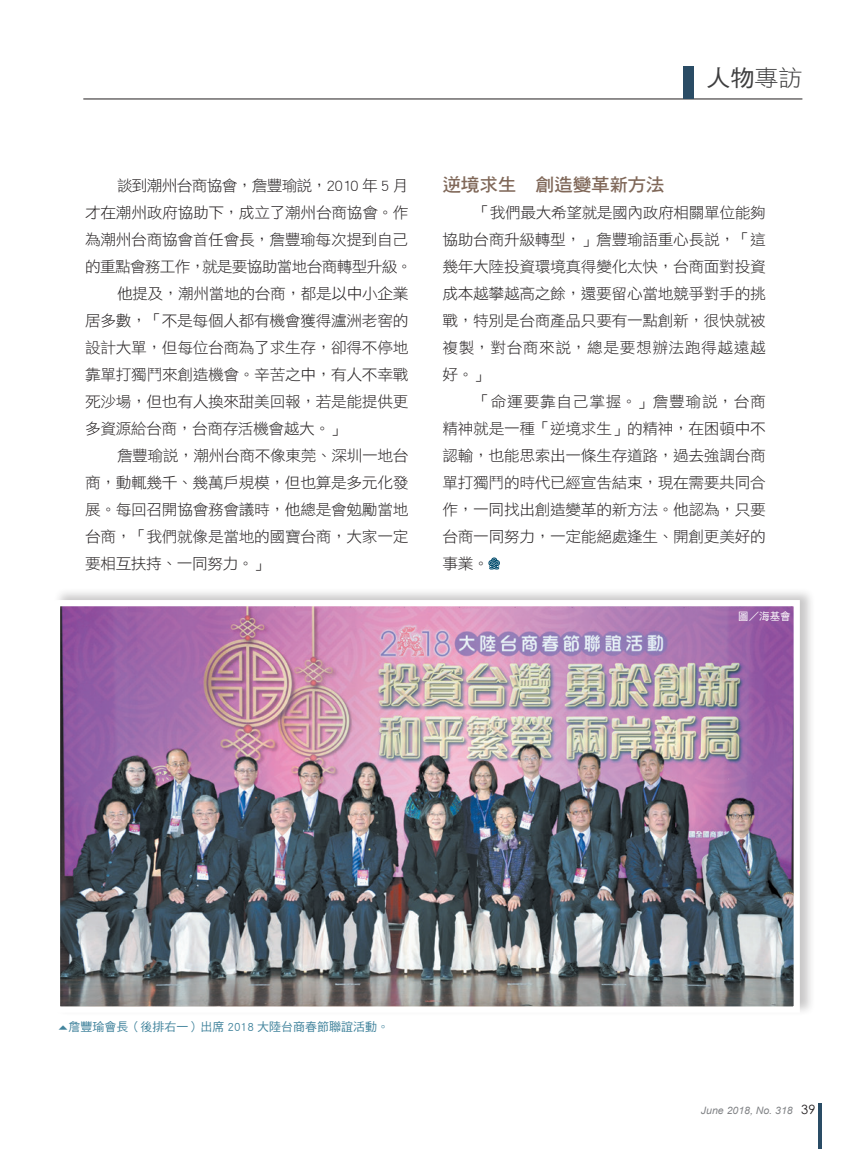
<style>
.page{position:relative;width:851px;height:1149px;background:#fff}
.page>*{position:absolute;margin:0;border:0;box-sizing:border-box;transform-origin:0 0}
.t1{font:22.8px "DF Hei Std W5";color:#3e3e3f;scale:1.05 1}
.t2{font:18.15px "DF Hei Std W7";letter-spacing:-.015em;color:#7f6758}
.t3{font:15.3px/27px "DF Hei Std W3";letter-spacing:-.025em;color:#231f20;text-align:justify}
.t4{font:15.3px "DF Hei Std W3";letter-spacing:-.05em;color:#231f20}
.t5{font:12px "DF Hei Std W5";color:#41839c}
.t6{font:10.5px "DF Hei Std W5";color:#fff}
.t7{font:italic 10.2px "Arial";color:#808285}
.s1{font-family:"DF Hei Std W3"}
.s2{font-family:"Century Gothic";font-style:normal;font-size:12.75px;color:#231f20}
</style>
<div class="page">
<svg style="left:488px;top:557px;width:12px;height:13px"></svg>
<div style="left:53px;top:586px;width:762px;height:430px;background:#231f20;opacity:.25"></div>
<img style="left:61px;top:607px;width:731px;height:398px">
<div style="left:54px;top:600px;width:745px;height:412px;border:6px solid #fff"></div>
<hr style="left:83px;top:99px;width:719px;height:1px;background:#231f20">
<div style="left:683px;top:66px;width:10px;height:33px;background:#2a4c65"></div>
<svg style="left:818px;top:1103px;width:3px;height:45px"></svg>
<p class="t4" style="left:117px;top:177px;width:293px">談到潮州台商協會，詹豐瑜說，2010 年 5 月</p>
<p class="t3" style="left:85px;top:199px;width:325px">才在潮州政府協助下，成立了潮州台商協會。作</p>
<p class="t3" style="left:85px;top:226px;width:325px">為潮州台商協會首任會長，詹豐瑜每次提到自己</p>
<p class="t4" style="left:85px;top:258px;width:329px">的重點會務工作，就是要協助當地台商轉型升級。</p>
<p class="t3" style="left:117px;top:280px;width:293px">他提及，潮州當地的台商，都是以中小企業</p>
<p class="t3" style="left:85px;top:307px;width:325px">居多數，「不是每個人都有機會獲得瀘洲老窖的</p>
<p class="t3" style="left:85px;top:334px;width:325px">設計大單，但每位台商為了求生存，卻得不停地</p>
<p class="t3" style="left:85px;top:361px;width:325px">靠單打獨鬥來創造機會。辛苦之中，有人不幸戰</p>
<p class="t3" style="left:85px;top:388px;width:325px">死沙場，但也有人換來甜美回報，若是能提供更</p>
<p class="t3" style="left:85px;top:415px;width:262px">多資源給台商，台商存活機會越大。」</p>
<p class="t3" style="left:117px;top:442px;width:293px">詹豐瑜說，潮州台商不像東莞、深圳一地台</p>
<p class="t3" style="left:85px;top:469px;width:325px">商，動輒幾千、幾萬戶規模，但也算是多元化發</p>
<p class="t3" style="left:85px;top:496px;width:325px">展。每回召開協會務會議時，他總是會勉勵當地</p>
<p class="t3" style="left:85px;top:523px;width:325px">台商，「我們就像是當地的國寶台商，大家一定</p>
<p class="t3" style="left:85px;top:550px;width:185px">要相互扶持、一同努力。」</p>
<h1 class="t1" style="left:706px;top:66px;width:93px">人物<span class="s1">專訪</span></h1>
<p class="t2" style="left:442px;top:174px;width:223px">逆境求生　創造變革新方法</p>
<p class="t3" style="left:442px;top:199px;width:325px;text-indent:32px">「我們最大希望就是國內政府相關單位能夠協助台商升級轉型，」詹豐瑜語重心長說，「這幾年大陸投資環境真得變化太快，台商面對投資成本越攀越高之餘，還要留心當地競爭對手的挑戰，特別是台商產品只要有一點創新，很快就被複製，對台商來說，總是要想辦法跑得越遠越好。」</p>
<p class="t3" style="left:442px;top:388px;width:325px;text-indent:32px">「命運要靠自己掌握。」詹豐瑜說，台商精神就是一種「逆境求生」的精神，在困頓中不認輸，也能思索出一條生存道路，過去強調台商單打獨鬥的時代已經宣告結束，現在需要共同合作，一同找出創造變革的新方法。他認為，只要台商一同努力，一定能絕處逢生、開創更美好的事業。</p>
<p class="t6" style="left:738px;top:610px;width:54px">圖／海基會</p>
<p class="t5" style="left:68px;top:1020px;width:322px">詹豐瑜會長（後排右一）出席 2018 大陸台商春節聯誼活動。</p>
<p class="t7" style="left:700px;top:1103px;width:116px">June 2018, No. 318 <span class="s2">39</span></p>
</div>
